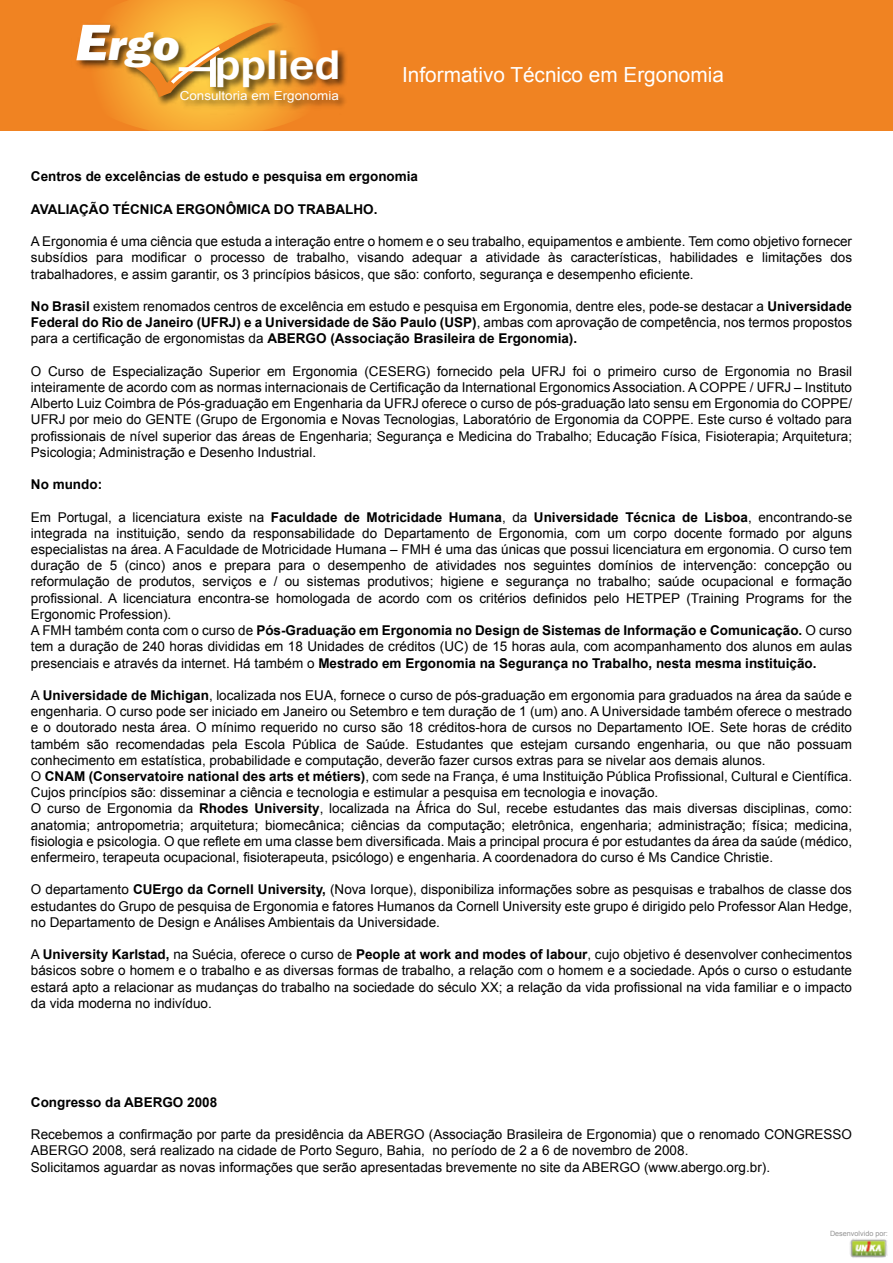
<style>
.page{position:relative;width:893px;height:1263px;background:#fff}
.page>*{position:absolute;margin:0;border:0;box-sizing:border-box;transform-origin:0 0}
.t1{font:700 43.65px "Gautami";color:#fff;scale:1.08 1}
.t2{font:20.85px "Arial";color:#fff}
.t3{font:13.5px/16.2px "Arial";color:#000;text-align:justify}
.t4{font:700 13.5px "Arial";color:#000}
.t5{font:12.45px "Arial";color:#fff;scale:1.08 1}
.t6{font:7.2px "Arial";color:#949494}
.s1{font-weight:700}
</style>
<div class="page">
<div style="left:0;top:0;width:893px;height:131px;background:#f08322"></div>
<svg style="left:77px;top:0;width:270px;height:131px"></svg>
<svg style="left:179px;top:67px;width:36px;height:4px"></svg>
<img style="left:850px;top:1238px;width:37px;height:20px">
<h1 class="t1" style="left:75px;top:38px;width:247px"><sup>E</sup><sup>rgo</sup> pplied</h1>
<p class="t5" style="left:180px;top:87px;width:149px">Consultoria em Ergonomia</p>
<h2 class="t2" style="left:402px;top:61px;width:323px">Informativo Técnico em Ergonomia</h2>
<p class="t4" style="left:31px;top:168px;width:389px">Centros de excelências de estudo e pesquisa em ergonomia</p>
<p class="t4" style="left:31px;top:200px;width:348px">AVALIAÇÃO TÉCNICA ERGONÔMICA DO TRABALHO.</p>
<p class="t3" style="left:31px;top:234px;width:823px">A Ergonomia é uma ciência que estuda a interação entre o homem e o seu trabalho, equipamentos e ambiente. Tem como objetivo fornecer subsídios para modificar o processo de trabalho, visando adequar a atividade às características, habilidades e limitações dos trabalhadores, e assim garantir, os 3 princípios básicos, que são: conforto, segurança e desempenho eficiente.</p>
<p class="t3" style="left:31px;top:298px;width:823px"><span class="s1">No Brasil</span> existem renomados centros de excelência em estudo e pesquisa em Ergonomia, dentre eles, pode-se destacar a <span class="s1">Universidade Federal do Rio de Janeiro (UFRJ) e a Universidade de São Paulo (USP)</span>, ambas com aprovação de competência, nos termos propostos para a certificação de ergonomistas da <span class="s1">ABERGO (Associação Brasileira de Ergonomia).</span></p>
<p class="t3" style="left:31px;top:363px;width:823px">O Curso de Especialização Superior em Ergonomia (CESERG) fornecido pela UFRJ foi o primeiro curso de Ergonomia no Brasil inteiramente de acordo com as normas internacionais de Certificação da International Ergonomics Association. A COPPE / UFRJ – Instituto Alberto Luiz Coimbra de Pós-graduação em Engenharia da UFRJ oferece o curso de pós-graduação lato sensu em Ergonomia do COPPE/ UFRJ por meio do GENTE (Grupo de Ergonomia e Novas Tecnologias, Laboratório de Ergonomia da COPPE. Este curso é voltado para profissionais de nível superior das áreas de Engenharia; Segurança e Medicina do Trabalho; Educação Física, Fisioterapia; Arquitetura; Psicologia; Administração e Desenho Industrial.</p>
<p class="t4" style="left:31px;top:475px;width:73px">No mundo:</p>
<p class="t3" style="left:31px;top:509px;width:823px;text-align:left">Em Portugal, a licenciatura existe na <span class="s1">Faculdade de Motricidade Humana</span>, da <span class="s1">Universidade Técnica de Lisboa</span>, encontrando-se integrada na instituição, sendo da responsabilidade do Departamento de Ergonomia, com um corpo docente formado por alguns especialistas na área. A Faculdade de Motricidade Humana – FMH é uma das únicas que possui licenciatura em ergonomia. O curso tem duração de 5 (cinco) anos e prepara para o desempenho de atividades nos seguintes domínios de intervenção: concepção ou reformulação de produtos, serviços e / ou sistemas produtivos; higiene e segurança no trabalho; saúde ocupacional e formação profissional. A licenciatura encontra-se homologada de acordo com os critérios definidos pelo HETPEP (Training Programs for the Ergonomic Profession).<br>A FMH também conta com o curso de <span class="s1">Pós-Graduação em Ergonomia no Design de Sistemas de Informação e Comunicação.</span> O curso tem a duração de 240 horas divididas em 18 Unidades de créditos (UC) de 15 horas aula, com acompanhamento dos alunos em aulas presenciais e através da internet. Há também o <span class="s1">Mestrado em Ergonomia na Segurança no Trabalho, nesta mesma instituição.</span></p>
<p class="t3" style="left:31px;top:687px;width:823px;text-align:left">A <span class="s1">Universidade de Michigan</span>, localizada nos EUA, fornece o curso de pós-graduação em ergonomia para graduados na área da saúde e engenharia. O curso pode ser iniciado em Janeiro ou Setembro e tem duração de 1 (um) ano. A Universidade também oferece o mestrado e o doutorado nesta área. O mínimo requerido no curso são 18 créditos-hora de cursos no Departamento IOE. Sete horas de crédito também são recomendadas pela Escola Pública de Saúde. Estudantes que estejam cursando engenharia, ou que não possuam conhecimento em estatística, probabilidade e computação, deverão fazer cursos extras para se nivelar aos demais alunos.<br>O <span class="s1">CNAM (Conservatoire national des arts et métiers)</span>, com sede na França, é uma Instituição Pública Profissional, Cultural e Científica.<br>Cujos princípios são: disseminar a ciência e tecnologia e estimular a pesquisa em tecnologia e inovação.<br>O curso de Ergonomia da <span class="s1">Rhodes University</span>, localizada na África do Sul, recebe estudantes das mais diversas disciplinas, como: anatomia; antropometria; arquitetura; biomecânica; ciências da computação; eletrônica, engenharia; administração; física; medicina, fisiologia e psicologia. O que reflete em uma classe bem diversificada. Mais a principal procura é por estudantes da área da saúde (médico, enfermeiro, terapeuta ocupacional, fisioterapeuta, psicólogo) e engenharia. A coordenadora do curso é Ms Candice Christie.</p>
<p class="t3" style="left:31px;top:882px;width:823px">O departamento <span class="s1">CUErgo da Cornell University,</span> (Nova Iorque), disponibiliza informações sobre as pesquisas e trabalhos de classe dos estudantes do Grupo de pesquisa de Ergonomia e fatores Humanos da Cornell University este grupo é dirigido pelo Professor Alan Hedge, no Departamento de Design e Análises Ambientais da Universidade.</p>
<p class="t3" style="left:31px;top:946px;width:823px">A <span class="s1">University Karlstad,</span> na Suécia, oferece o curso de <span class="s1">People at work and modes of labour</span>, cujo objetivo é desenvolver conhecimentos básicos sobre o homem e o trabalho e as diversas formas de trabalho, a relação com o homem e a sociedade. Após o curso o estudante estará apto a relacionar as mudanças do trabalho na sociedade do século XX; a relação da vida profissional na vida familiar e o impacto da vida moderna no indivíduo.</p>
<p class="t4" style="left:31px;top:1093px;width:188px">Congresso da ABERGO 2008</p>
<p class="t3" style="left:31px;top:1126px;width:823px;text-align:left">Recebemos a confirmação por parte da presidência da ABERGO (Associação Brasileira de Ergonomia) que o renomado CONGRESSO<br>ABERGO 2008, será realizado na cidade de Porto Seguro, Bahia, no período de 2 a 6 de novembro de 2008.<br>Solicitamos aguardar as novas informações que serão apresentadas brevemente no site da ABERGO (www.abergo.org.br).</p>
<p class="t6" style="left:830px;top:1228px;width:59px">Desenvolvido por:</p>
</div>
